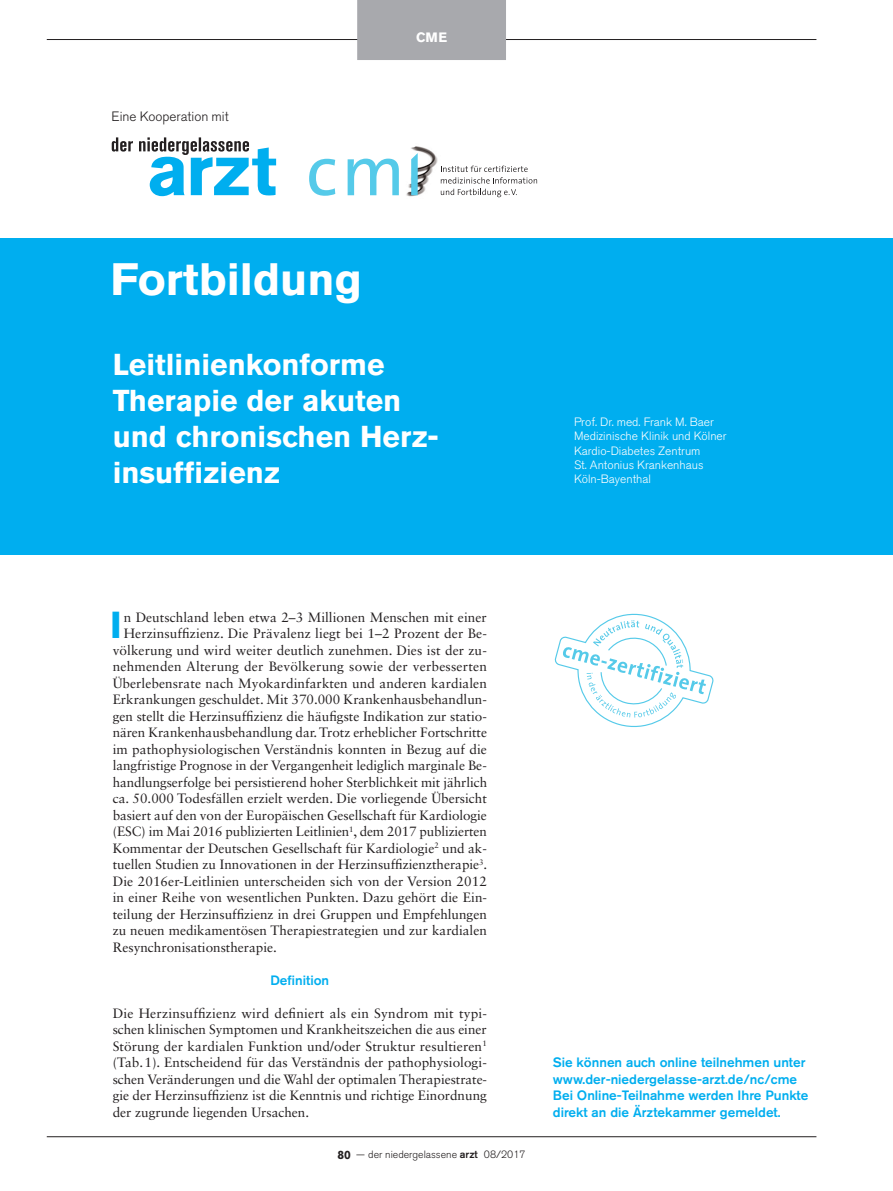
<style>
.page{position:relative;width:893px;height:1191px;background:#fff}
.page>*{position:absolute;margin:0;border:0;box-sizing:border-box;transform-origin:0 0}
.t1{font:700 45px "Akzidenz Grotesk BQ";color:#fff}
.t2{font:700 37.35px "Akzidenz Grotesk BQ";color:#00aeef}
.t3{font:700 30px/36px "Akzidenz Grotesk BQ";color:#fff}
.t4{font:13.5px/16.5px "Sabon LT Std";color:#231f20;text-align:justify}
.t5{font:500 13.5px/16.5px "Akzidenz Grotesk BQ";color:#00aeef}
.t6{font:300 13.5px "Akzidenz Grotesk BQ";color:#231f20}
.t7{font:700 13.5px "Akzidenz Grotesk BQ";color:#fff}
.t8{font:300 12px/14.4px "Akzidenz Grotesk BQ";color:#fff}
.t9{font:300 10.5px "Akzidenz Grotesk BQ";color:#231f20}
.s1{font-weight:700;font-size:12px}
.s2{font-weight:500}
</style>
<div class="page">
<hr style="left:47px;top:39px;width:769px;height:1px;background:#231f20">
<div style="left:357px;top:0;width:149px;height:60px;background:#a8a9ad"></div>
<hr style="left:47px;top:1136px;width:769px;height:1px;background:#231f20">
<div style="left:0;top:238px;width:893px;height:317px;background:#00aeef"></div>
<svg style="left:555px;top:613px;width:158px;height:114px"></svg>
<svg style="left:309px;top:159px;width:26px;height:37px"></svg>
<img style="left:397px;top:146px;width:44px;height:51px">
<svg style="left:411px;top:153px;width:7px;height:42px"></svg>
<svg style="left:348px;top:159px;width:51px;height:36px"></svg>
<svg style="left:441px;top:166px;width:96px;height:31px"></svg>
<svg style="left:112px;top:137px;width:164px;height:59px"></svg>
<p class="t6" style="left:112px;top:109px;width:119px">Eine Kooperation mit</p>
<p class="t7" style="left:416px;top:30px;width:33px">CME</p>
<h1 class="t1" style="left:111px;top:253px;width:253px">Fortbildung</h1>
<h3 class="t3" style="left:113px;top:347px;width:328px">Leitlinienkonforme<br>Therapie der akuten und chronischen Herz&shy;insuffizienz</h3>
<p class="t8" style="left:574px;top:415px;width:154px">Prof. Dr. med. Frank M. Baer<br>Medizinische Klinik und Kölner<br>Kardio-Diabetes Zentrum<br>St. Antonius Krankenhaus<br>Köln-Bayenthal</p>
<h2 class="t2" style="left:110px;top:603px;width:13px">I</h2>
<p class="t4" style="left:124px;top:608px;width:365px">n Deutschland leben etwa 2–3 Millionen Menschen mit einer</p>
<p class="t4" style="left:124px;top:625px;width:365px">Herzinsuffizienz. Die Prävalenz liegt bei 1–2 Prozent der Be-</p>
<p class="t4" style="left:113px;top:641px;width:376px">völkerung und wird weiter deutlich zunehmen. Dies ist der zu-</p>
<p class="t4" style="left:113px;top:658px;width:376px">nehmenden Alterung der Bevölkerung sowie der verbesserten</p>
<p class="t4" style="left:113px;top:674px;width:376px">Überlebensrate nach Myokardinfarkten und anderen kardialen</p>
<p class="t4" style="left:113px;top:691px;width:376px">Erkrankungen geschuldet. Mit 370.000 Krankenhausbehandlun-</p>
<p class="t4" style="left:113px;top:707px;width:376px">gen stellt die Herzinsuffizienz die häufigste Indikation zur statio-</p>
<p class="t4" style="left:113px;top:724px;width:376px">nären Krankenhausbehandlung dar. Trotz erheblicher Fortschritte</p>
<p class="t4" style="left:113px;top:740px;width:376px">im pathophysiologischen Verständnis konnten in Bezug auf die</p>
<p class="t4" style="left:113px;top:757px;width:376px">langfristige Prognose in der Vergangenheit lediglich marginale Be-</p>
<p class="t4" style="left:113px;top:773px;width:376px">handlungserfolge bei persistierend hoher Sterblichkeit mit jährlich</p>
<p class="t4" style="left:113px;top:790px;width:376px">ca. 50.000 Todesfällen erzielt werden. Die vorliegende Übersicht</p>
<p class="t4" style="left:113px;top:806px;width:376px">basiert auf den von der Europäischen Gesellschaft für Kardiologie</p>
<p class="t4" style="left:113px;top:823px;width:376px">(ESC) im Mai 2016 publizierten Leitlinien<sup>1</sup>, dem 2017 publizierten</p>
<p class="t4" style="left:113px;top:839px;width:376px">Kommentar der Deutschen Gesellschaft für Kardiologie<sup>2</sup> und ak-</p>
<p class="t4" style="left:113px;top:856px;width:376px">tuellen Studien zu Innovationen in der Herzinsuffizienztherapie<sup>3</sup>.</p>
<p class="t4" style="left:113px;top:872px;width:376px">Die 2016er-Leitlinien unterscheiden sich von der Version 2012</p>
<p class="t4" style="left:113px;top:889px;width:376px">in einer Reihe von wesentlichen Punkten. Dazu gehört die Ein-</p>
<p class="t4" style="left:113px;top:905px;width:376px">teilung der Herzinsuffizienz in drei Gruppen und Empfehlungen</p>
<p class="t4" style="left:113px;top:922px;width:376px">zu neuen medikamentösen Therapiestrategien und zur kardialen</p>
<p class="t4" style="left:113px;top:938px;width:166px">Resynchronisationstherapie.</p>
<p class="t5" style="left:270px;top:971px;width:60px">Definition</p>
<p class="t4" style="left:113px;top:1004px;width:376px">Die Herzinsuffizienz wird definiert als ein Syndrom mit typi&shy;schen klinischen Symptomen und Krankheitszeichen die aus einer Störung der kardialen Funktion und/oder Struktur resultieren<sup>1 </sup>(Tab.1). Entscheidend für das Verständnis der pathophysiologi&shy;schen Veränderungen und die Wahl der optimalen Therapiestrate&shy;gie der Herzinsuffizienz ist die Kenntnis und richtige Einordnung der zugrunde liegenden Ursachen.</p>
<p class="t9" style="left:337px;top:1148px;width:190px"><span class="s1">80</span> — der niedergelassene <span class="s2">arzt</span> 08/2017</p>
<p class="t5" style="left:553px;top:1054px;width:257px">Sie können auch online teilnehmen unter www.der-niedergelasse-arzt.de/nc/cme Bei Online-Teilnahme werden Ihre Punkte direkt an die Ärztekammer gemeldet.</p>
</div>
